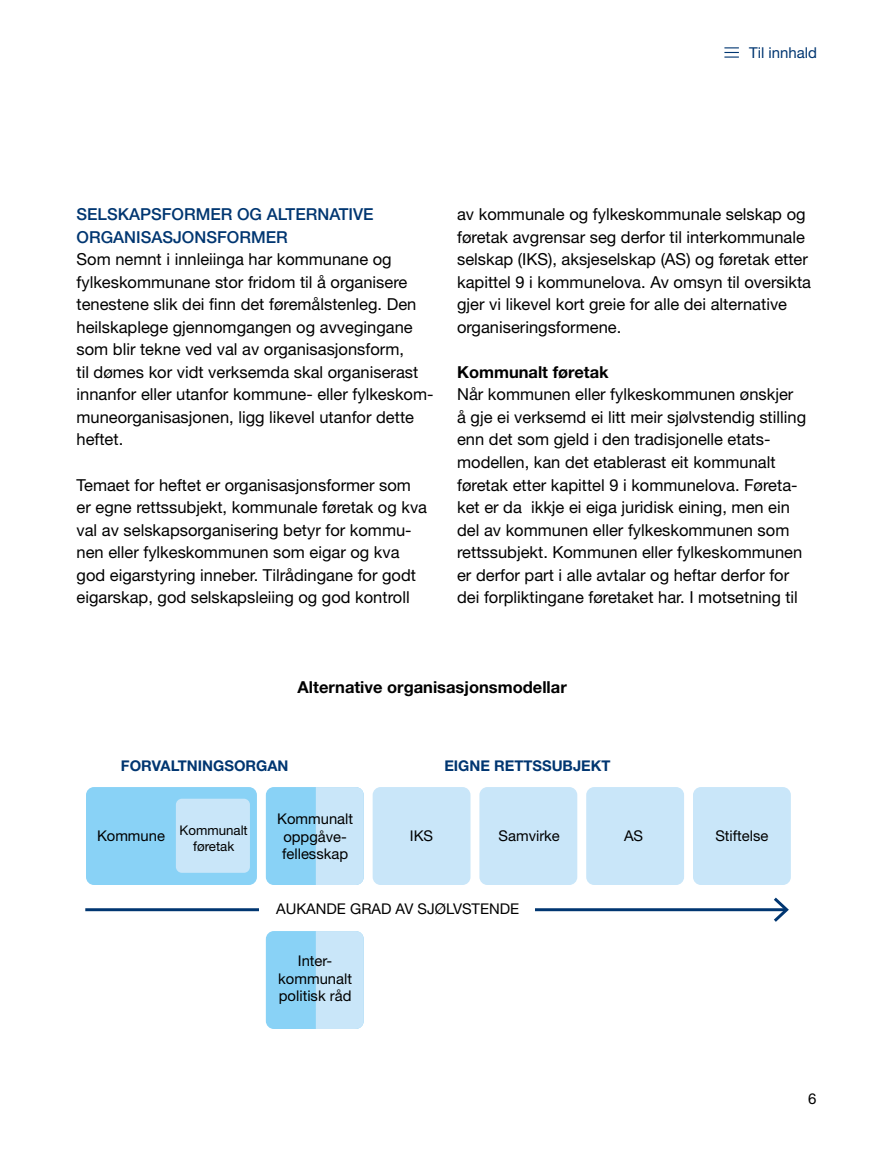
<style>
.page{position:relative;width:893px;height:1149px;background:#fff}
.page>*{position:absolute;margin:0;border:0;box-sizing:border-box;transform-origin:0 0}
.t1{font:16.5px/22.5px "Helvetica Neue LT Pro";color:#000}
.t2{font:700 16.5px "Helvetica Neue LT Pro";color:#000}
.t3{font:500 16.5px/22.5px "Helvetica Neue LT Pro";color:#003671}
.t4{font:15px "Helvetica Neue LT Pro";color:#003671}
.t5{font:15px "Helvetica Neue LT Pro";color:#000}
.t6{font:14.85px/17.7px "Helvetica Neue LT Pro";color:#000;text-align:center}
.t7{font:700 14.85px "Helvetica Neue LT Pro";color:#003671}
.t8{font:13.35px/15.9px "Helvetica Neue LT Pro";color:#000;text-align:center}
</style>
<div class="page">
<hr style="left:85px;top:907px;width:701px;height:3px;background:#003671">
<svg style="left:774px;top:897px;width:15px;height:24px"></svg>
<div style="left:260px;top:896px;width:275px;height:21px;background:#fff"></div>
<div style="left:373px;top:786px;width:97px;height:98px;background:#c9e6f9;border-radius:8px"></div>
<div style="left:266px;top:786px;width:98px;height:98px;background:#89d2f6;border-radius:8px"></div>
<div style="left:266px;top:930px;width:98px;height:98px;background:#89d2f6;border-radius:8px"></div>
<div style="left:86px;top:786px;width:171px;height:98px;background:#89d2f6;border-radius:8px"></div>
<div style="left:479px;top:786px;width:98px;height:98px;background:#c9e6f9;border-radius:8px"></div>
<div style="left:586px;top:786px;width:98px;height:98px;background:#c9e6f9;border-radius:8px"></div>
<div style="left:693px;top:786px;width:98px;height:98px;background:#c9e6f9;border-radius:8px"></div>
<div style="left:316px;top:930px;width:48px;height:98px;background:#c9e6f9"></div>
<div style="left:316px;top:786px;width:48px;height:98px;background:#c9e6f9"></div>
<div style="left:176px;top:798px;width:74px;height:74px;background:#c9e6f9;border-radius:6px"></div>
<p class="t4" style="left:749px;top:43px;width:70px">Til innhald</p>
<p class="t3" style="left:77px;top:203px;width:299px">SELSKAPSFORMER OG ALTERNATIVE<br>ORGANISASJONSFORMER</p>
<p class="t1" style="left:77px;top:248px;width:358px">Som nemnt i innleiinga har kommunane og fylkeskommunane stor fridom til å organisere tenestene slik dei finn det føremålstenleg. Den heilskaplege gjennomgangen og avvegingane som blir tekne ved val av organisasjonsform,<br>til dømes kor vidt verksemda skal organiserast innanfor eller utanfor kommune- eller fylkeskom&shy;muneorganisasjonen, ligg likevel utanfor dette heftet.</p>
<p class="t1" style="left:77px;top:473px;width:352px">Temaet for heftet er organisasjonsformer som er egne rettssubjekt, kommunale føretak og kva val av selskapsorganisering betyr for kommu&shy;nen eller fylkeskommunen som eigar og kva god eigarstyring inneber. Tilrådingane for godt eigarskap, god selskapsleiing og god kontroll</p>
<p class="t1" style="left:457px;top:203px;width:355px">av kommunale og fylkeskommunale selskap og føretak avgrensar seg derfor til interkommunale selskap (IKS), aksjeselskap (AS) og føretak etter kapittel 9 i kommunelova. Av omsyn til oversikta gjer vi likevel kort greie for alle dei alternative organiseringsformene.</p>
<p class="t2" style="left:457px;top:362px;width:153px">Kommunalt føretak</p>
<p class="t1" style="left:457px;top:383px;width:350px">Når kommunen eller fylkeskommunen ønskjer å gje ei verksemd ei litt meir sjølvstendig stilling enn det som gjeld i den tradisjonelle etats&shy;modellen, kan det etablerast eit kommunalt føretak etter kapittel 9 i kommunelova. Føreta&shy;ket er da ikkje ei eiga juridisk eining, men ein del av kommunen eller fylkeskommunen som rettssubjekt. Kommunen eller fylkeskommunen er derfor part i alle avtalar og heftar derfor for dei forpliktingane føretaket har. I motsetning til</p>
<p class="t2" style="left:298px;top:677px;width:271px">Alternative organisasjonsmodellar</p>
<p class="t7" style="left:121px;top:756px;width:169px">FORVALTNINGSORGAN</p>
<p class="t7" style="left:444px;top:756px;width:168px">EIGNE RETTSSUBJEKT</p>
<p class="t6" style="left:97px;top:826px;width:69px">Kommune</p>
<p class="t8" style="left:180px;top:821px;width:70px">Kommunalt føretak</p>
<p class="t6" style="left:277px;top:809px;width:77px">Kommunalt oppgåve&shy;fellesskap</p>
<p class="t6" style="left:410px;top:826px;width:25px">IKS</p>
<p class="t6" style="left:499px;top:826px;width:63px">Samvirke</p>
<p class="t6" style="left:624px;top:826px;width:21px">AS</p>
<p class="t6" style="left:715px;top:826px;width:55px">Stiftelse</p>
<p class="t6" style="left:276px;top:899px;width:245px">AUKANDE GRAD AV SJØLVSTENDE</p>
<p class="t6" style="left:278px;top:951px;width:75px">Inter&shy;kommunalt politisk råd</p>
<p class="t5" style="left:808px;top:1088px;width:10px">6</p>
</div>
